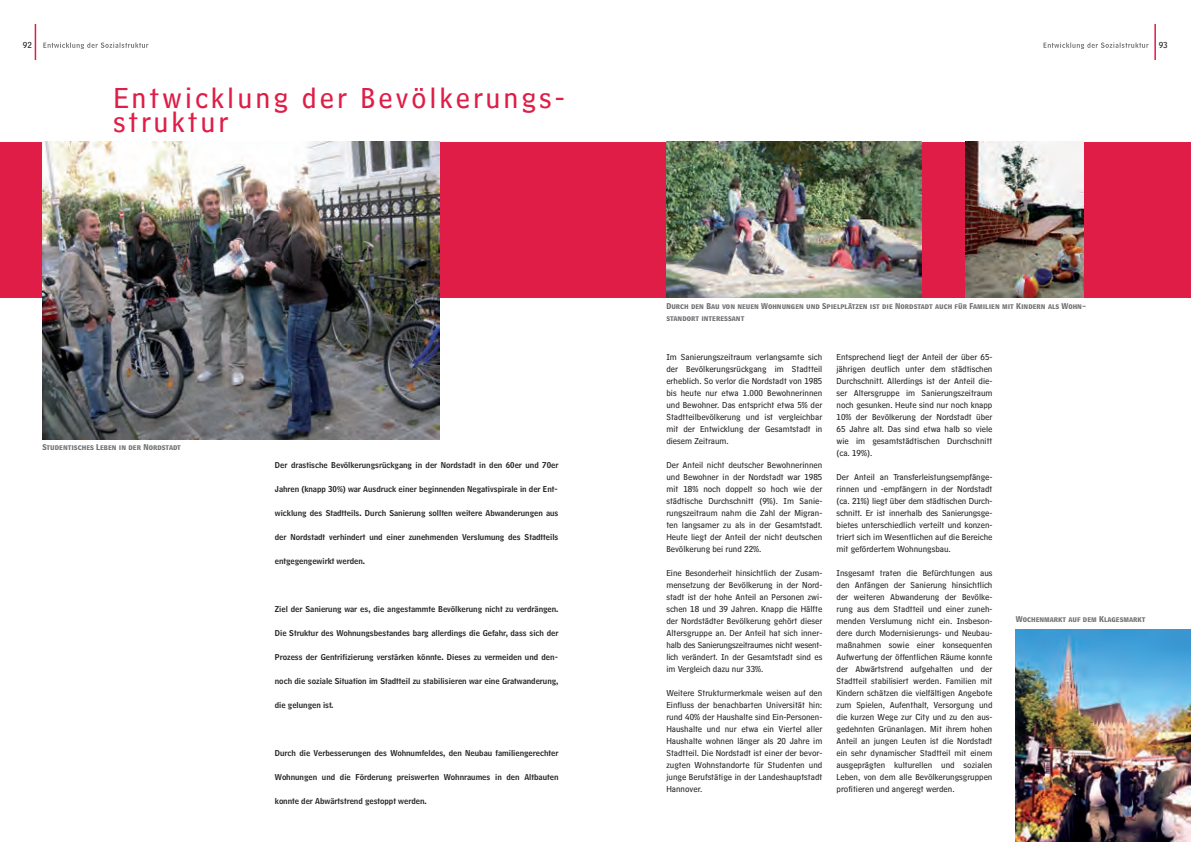
<style>
.page{position:relative;width:1191px;height:842px;background:#fff}
.page>*{position:absolute;margin:0;border:0;box-sizing:border-box;transform-origin:0 0}
.t1{font:30px/24px "HM Text";letter-spacing:.1em;color:#df1d47}
.t2{font:9px/12px "HM Text";color:#231f20;text-align:justify}
.t3{font:8px "HM Headline";color:#231f20}
.t4{font:7px/12px "HM Big Caps";color:#6c6d70}
</style>
<div class="page">
<hr style="left:1154px;top:24px;width:1px;height:36px;background:#df1d47">
<hr style="left:35px;top:24px;width:1px;height:36px;background:#df1d47">
<div style="left:0;top:142px;width:1191px;height:156px;background:#df1d47"></div>
<svg style="left:43px;top:43px;width:61px;height:6px"></svg>
<svg style="left:1043px;top:43px;width:61px;height:6px"></svg>
<img style="left:43px;top:142px;width:396px;height:297px">
<img style="left:965px;top:142px;width:118px;height:156px">
<img style="left:1015px;top:629px;width:176px;height:213px">
<img style="left:666px;top:142px;width:255px;height:156px">
<p class="t2" style="left:23px;top:40px;width:10px">92</p>
<h1 class="t1" style="left:113px;top:89px;width:453px">Entwicklung der Bevölkerungs&shy;struktur</h1>
<p class="t4" style="left:43px;top:442px;width:140px">Studentisches Leben in der Nordstadt</p>
<p class="t3" style="left:275px;top:462px;width:285px">Der drastische Bevölkerungsrückgang in der Nordstadt in den 60er und 70er</p>
<p class="t3" style="left:275px;top:486px;width:285px">Jahren (knapp 30%) war Ausdruck einer beginnenden Negativspirale in der Ent-</p>
<p class="t3" style="left:275px;top:510px;width:285px">wicklung des Stadtteils. Durch Sanierung sollten weitere Abwanderungen aus</p>
<p class="t3" style="left:275px;top:534px;width:285px">der Nordstadt verhindert und einer zunehmenden Verslumung des Stadtteils</p>
<p class="t3" style="left:275px;top:558px;width:92px">entgegengewirkt werden.</p>
<p class="t3" style="left:275px;top:606px;width:285px">Ziel der Sanierung war es, die angestammte Bevölkerung nicht zu verdrängen.</p>
<p class="t3" style="left:275px;top:630px;width:285px">Die Struktur des Wohnungsbestandes barg allerdings die Gefahr, dass sich der</p>
<p class="t3" style="left:275px;top:654px;width:285px">Prozess der Gentrifizierung verstärken könnte. Dieses zu vermeiden und den-</p>
<p class="t3" style="left:275px;top:678px;width:285px">noch die soziale Situation im Stadtteil zu stabilisieren war eine Gratwanderung,</p>
<p class="t3" style="left:275px;top:702px;width:60px">die gelungen ist.</p>
<p class="t3" style="left:275px;top:750px;width:285px">Durch die Verbesserungen des Wohnumfeldes, den Neubau familiengerechter</p>
<p class="t3" style="left:275px;top:774px;width:285px">Wohnungen und die Förderung preiswerten Wohnraumes in den Altbauten</p>
<p class="t3" style="left:275px;top:798px;width:153px">konnte der Abwärtstrend gestoppt werden.</p>
<p class="t2" style="left:1158px;top:40px;width:10px">93</p>
<p class="t4" style="left:666px;top:300px;width:421px">Durch den Bau von neuen Wohnungen und Spielplätzen ist die Nordstadt auch für Familien mit Kindern als Wohn&shy;standort interessant</p>
<p class="t2" style="left:666px;top:352px;width:157px">Im Sanierungszeitraum verlangsamte sich der Bevölkerungsrückgang im Stadtteil erheblich. So verlor die Nordstadt von 1985 bis heute nur etwa 1.000 Bewohnerinnen und Bewohner. Das entspricht etwa 5% der Stadtteilbevölkerung und ist vergleichbar mit der Entwicklung der Gesamtstadt in diesem Zeitraum.</p>
<p class="t2" style="left:666px;top:460px;width:157px">Der Anteil nicht deutscher Bewohnerinnen und Bewohner in der Nordstadt war 1985 mit 18% noch doppelt so hoch wie der städtische Durchschnitt (9%). Im Sanie&shy;rungszeitraum nahm die Zahl der Migran&shy;ten langsamer zu als in der Gesamtstadt.<br>Heute liegt der Anteil der nicht deutschen Bevölkerung bei rund 22%.</p>
<p class="t2" style="left:666px;top:567px;width:157px">Eine Besonderheit hinsichtlich der Zusam&shy;mensetzung der Bevölkerung in der Nord&shy;stadt ist der hohe Anteil an Personen zwi&shy;schen 18 und 39 Jahren. Knapp die Hälfte der Nordstädter Bevölkerung gehört dieser Altersgruppe an. Der Anteil hat sich inner&shy;halb des Sanierungszeitraumes nicht wesent&shy;lich verändert. In der Gesamtstadt sind es im Vergleich dazu nur 33%.</p>
<p class="t2" style="left:666px;top:687px;width:157px">Weitere Strukturmerkmale weisen auf den Einfluss der benachbarten Universität hin: rund 40% der Haushalte sind Ein-Personen-Haushalte und nur etwa ein Viertel aller Haushalte wohnen länger als 20 Jahre im Stadtteil. Die Nordstadt ist einer der bevor&shy;zugten Wohnstandorte für Studenten und junge Berufstätige in der Landeshauptstadt Hannover.</p>
<p class="t2" style="left:836px;top:352px;width:157px">Entsprechend liegt der Anteil der über 65- jährigen deutlich unter dem städtischen Durchschnitt. Allerdings ist der Anteil die&shy;ser Altersgruppe im Sanierungszeitraum noch gesunken. Heute sind nur noch knapp 10% der Bevölkerung der Nordstadt über 65 Jahre alt. Das sind etwa halb so viele wie im gesamtstädtischen Durchschnitt (ca. 19%).</p>
<p class="t2" style="left:836px;top:472px;width:157px">Der Anteil an Transferleistungsempfänge&shy;rinnen und -empfängern in der Nordstadt (ca. 21%) liegt über dem städtischen Durch&shy;schnitt. Er ist innerhalb des Sanierungsge&shy;bietes unterschiedlich verteilt und konzen&shy;triert sich im Wesentlichen auf die Bereiche mit gefördertem Wohnungsbau.</p>
<p class="t2" style="left:836px;top:568px;width:157px">Insgesamt traten die Befürchtungen aus den Anfängen der Sanierung hinsichtlich der weiteren Abwanderung der Bevölke&shy;rung aus dem Stadtteil und einer zuneh&shy;menden Verslumung nicht ein. Insbeson&shy;dere durch Modernisierungs- und Neubau&shy;maßnahmen sowie einer konsequenten Aufwertung der öffentlichen Räume konnte der Abwärtstrend aufgehalten und der Stadtteil stabilisiert werden. Familien mit Kindern schätzen die vielfältigen Angebote zum Spielen, Aufenthalt, Versorgung und die kurzen Wege zur City und zu den aus&shy;gedehnten Grünanlagen. Mit ihrem hohen Anteil an jungen Leuten ist die Nordstadt ein sehr dynamischer Stadtteil mit einem ausgeprägten kulturellen und sozialen Leben, von dem alle Bevölkerungsgruppen profitieren und angeregt werden.</p>
<p class="t4" style="left:1016px;top:613px;width:131px">Wochenmarkt auf dem Klagesmarkt</p>
</div>
